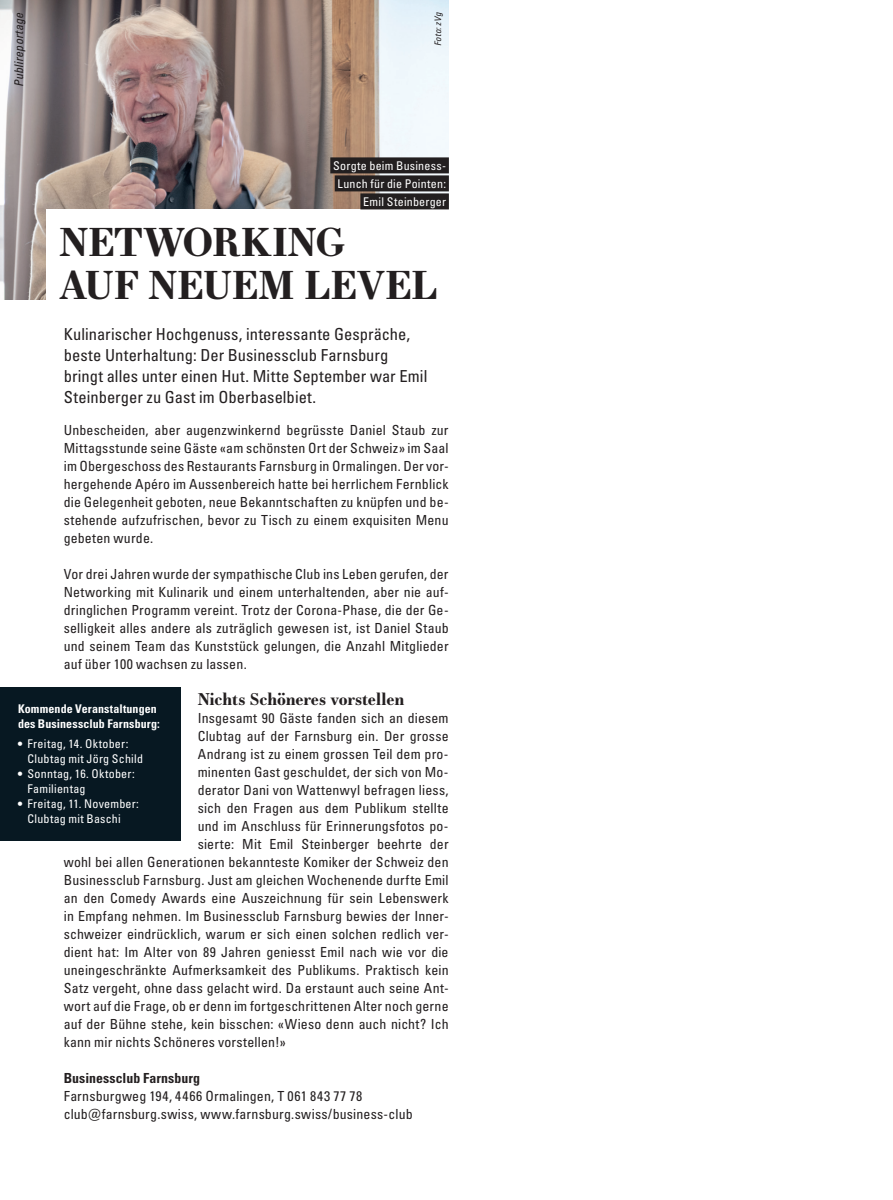
<style>
.page{position:relative;width:893px;height:1200px;background:#fff}
.page>*{position:absolute;margin:0;border:0;box-sizing:border-box;transform-origin:0 0}
.t1{font:700 39px/43.5px "Essonnes Text";letter-spacing:-.005em;color:#231f20}
.t2{font:condensed 16.5px/21px "Univers LT Pro";letter-spacing:.005em;color:#231f20}
.t3{font:700 16.5px "Essonnes Text";letter-spacing:-.01em;color:#231f20}
.t4{font:condensed 13.8px/18px "Univers LT Pro";letter-spacing:.01em;color:#231f20;text-align:justify}
.t5{font:700 condensed 13.8px "Univers LT Pro";color:#231f20}
.t6{font:condensed 12px/15px "Univers LT Pro";letter-spacing:.02em;color:#fff}
.t7{font:700 condensed 12px/15px "Univers LT Pro";letter-spacing:.01em;color:#fff}
.t8{font:italic condensed 12px "Univers LT Pro";color:#231f20}
.t9{font:italic condensed 9px "Univers LT Pro";color:#231f20}
</style>
<div class="page">
<img style="left:0;top:0;width:449px;height:299px">
<div style="left:47px;top:209px;width:410px;height:103px;background:#fff"></div>
<div style="left:0;top:686px;width:181px;height:153px;background:#071822"></div>
<div style="left:330px;top:157px;width:119px;height:16px;background:#231f20"></div>
<div style="left:335px;top:175px;width:114px;height:16px;background:#231f20"></div>
<div style="left:360px;top:193px;width:89px;height:16px;background:#231f20"></div>
<p class="t8" style="left:11px;top:87px;width:76px;rotate:-90deg">Publireportage</p>
<p class="t9" style="left:432px;top:46px;width:35px;rotate:-90deg">Foto: zVg</p>
<p class="t6" style="left:333px;top:156px;width:114px;line-height:18px;text-align:right">Sorgte beim Business-<br>Lunch für die Pointen:<br>Emil Steinberger</p>
<h1 class="t1" style="left:60px;top:220px;width:380px">NETWORKING<br>AUF NEUEM LEVEL</h1>
<p class="t2" style="left:64px;top:323px;width:365px">Kulinarischer Hochgenuss, interessante Gespräche, beste Unterhaltung: Der Businessclub Farnsburg bringt alles unter einen Hut. Mitte September war Emil Steinberger zu Gast im Oberbaselbiet.</p>
<p class="t4" style="left:64px;top:420px;width:386px">Unbescheiden, aber augenzwinkernd begrüsste Daniel Staub zur Mittagsstunde seine Gäste «am schönsten Ort der Schweiz» im Saal im Obergeschoss des Restaurants Farnsburg in Ormalingen. Der vor&shy;hergehende Apéro im Aussenbereich hatte bei herrlichem Fernblick die Gelegenheit geboten, neue Bekanntschaften zu knüpfen und be&shy;stehende aufzufrischen, bevor zu Tisch zu einem exquisiten Menu gebeten wurde.</p>
<p class="t4" style="left:64px;top:564px;width:386px">Vor drei Jahren wurde der sympathische Club ins Leben gerufen, der Networking mit Kulinarik und einem unterhaltenden, aber nie auf&shy;dringlichen Programm vereint. Trotz der Corona-Phase, die der Ge&shy;selligkeit alles andere als zuträglich gewesen ist, ist Daniel Staub und seinem Team das Kunststück gelungen, die Anzahl Mitglieder auf über 100 wachsen zu lassen.</p>
<p class="t3" style="left:198px;top:686px;width:208px">Nichts Schöneres vorstellen</p>
<p class="t4" style="left:198px;top:708px;width:252px">Insgesamt 90 Gäste fanden sich an diesem</p>
<p class="t4" style="left:198px;top:726px;width:252px">Clubtag auf der Farnsburg ein. Der grosse</p>
<p class="t4" style="left:198px;top:744px;width:252px">Andrang ist zu einem grossen Teil dem pro-</p>
<p class="t4" style="left:198px;top:762px;width:252px">minenten Gast geschuldet, der sich von Mo-</p>
<p class="t4" style="left:198px;top:780px;width:252px">derator Dani von Wattenwyl befragen liess,</p>
<p class="t4" style="left:198px;top:798px;width:252px">sich den Fragen aus dem Publikum stellte</p>
<p class="t4" style="left:198px;top:816px;width:252px">und im Anschluss für Erinnerungsfotos po-</p>
<p class="t4" style="left:198px;top:834px;width:252px">sierte: Mit Emil Steinberger beehrte der</p>
<p class="t4" style="left:64px;top:852px;width:386px">wohl bei allen Generationen bekannteste Komiker der Schweiz den</p>
<p class="t4" style="left:64px;top:870px;width:386px">Businessclub Farnsburg. Just am gleichen Wochenende durfte Emil</p>
<p class="t4" style="left:64px;top:888px;width:386px">an den Comedy Awards eine Auszeichnung für sein Lebenswerk</p>
<p class="t4" style="left:64px;top:906px;width:386px">in Empfang nehmen. Im Businessclub Farnsburg bewies der Inner-</p>
<p class="t4" style="left:64px;top:924px;width:386px">schweizer eindrücklich, warum er sich einen solchen redlich ver-</p>
<p class="t4" style="left:64px;top:942px;width:386px">dient hat: Im Alter von 89 Jahren geniesst Emil nach wie vor die</p>
<p class="t4" style="left:64px;top:960px;width:386px">uneingeschränkte Aufmerksamkeit des Publikums. Praktisch kein</p>
<p class="t4" style="left:64px;top:978px;width:386px">Satz vergeht, ohne dass gelacht wird. Da erstaunt auch seine Ant-</p>
<p class="t4" style="left:64px;top:996px;width:386px">wort auf die Frage, ob er denn im fortgeschrittenen Alter noch gerne</p>
<p class="t4" style="left:64px;top:1014px;width:386px">auf der Bühne stehe, kein bisschen: «Wieso denn auch nicht? Ich</p>
<p class="t4" style="left:64px;top:1032px;width:223px">kann mir nichts Schöneres vorstellen!»</p>
<p class="t5" style="left:64px;top:1069px;width:138px">Businessclub Farnsburg</p>
<p class="t4" style="left:64px;top:1086px;width:350px">Farnsburgweg 194, 4466 Ormalingen, T 061 843 77 78 club@farnsburg.swiss, www.farnsburg.swiss/business-club</p>
<p class="t7" style="left:18px;top:701px;width:143px">Kommende Veranstaltungen des Businessclub Farnsburg:</p>
<p class="t6" style="left:28px;top:735px;width:117px;text-indent:-10px">• Freitag, 14. Oktober:<br>Clubtag mit Jörg Schild</p>
<p class="t6" style="left:28px;top:765px;width:109px;text-indent:-10px">• Sonntag, 16. Oktober:<br>Familientag</p>
<p class="t6" style="left:28px;top:795px;width:113px;text-indent:-10px">• Freitag, 11. November:<br>Clubtag mit Baschi</p>
</div>
